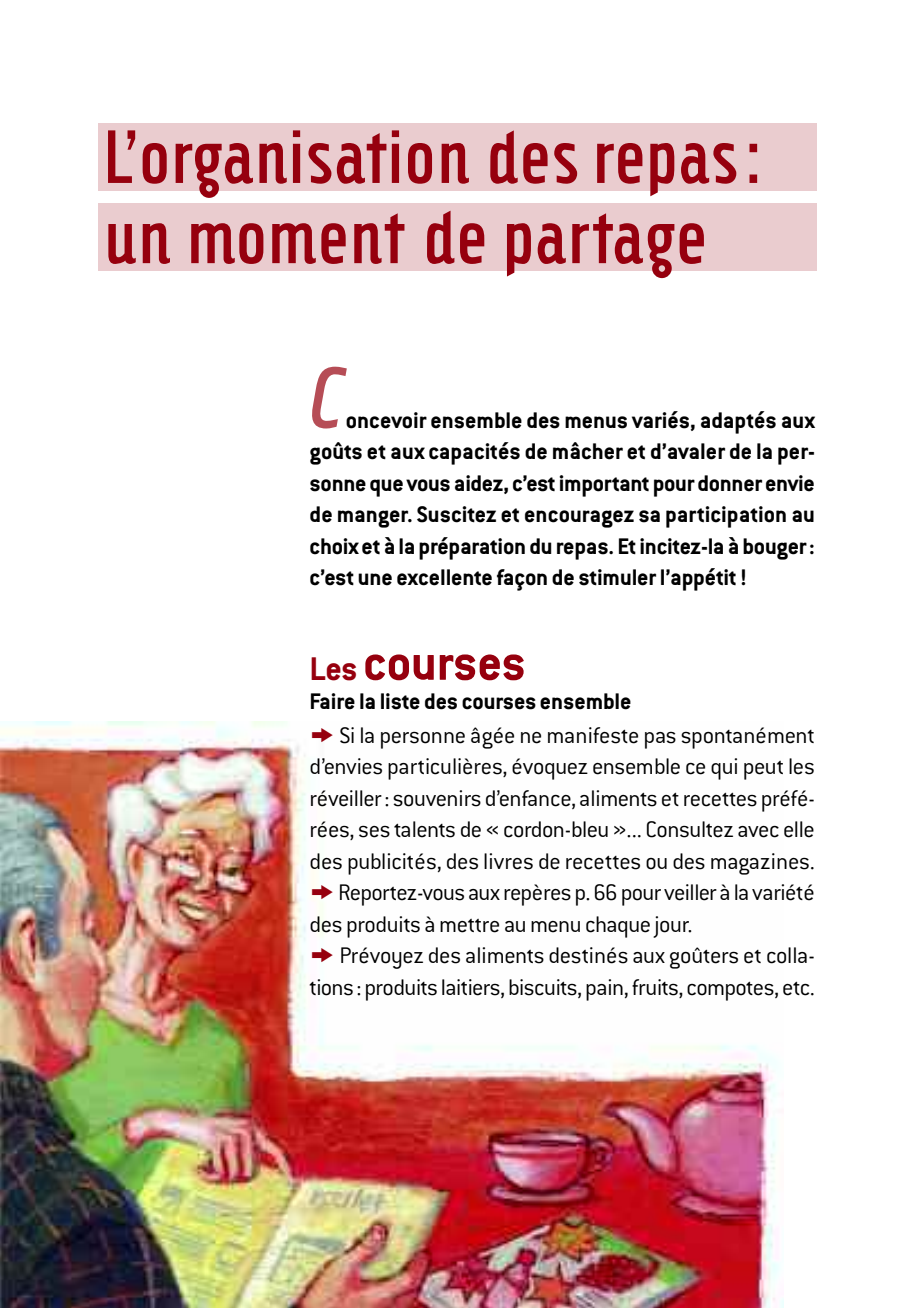
<style>
.page{position:relative;width:913px;height:1308px;background:#fff}
.page>*{position:absolute;margin:0;border:0;box-sizing:border-box;transform-origin:0 0}
.t1{font:italic 90px "Hybrid";color:#b64d56}
.t2{font:78.75px/80.1px "Hybrid";letter-spacing:-.01em;color:#96000e}
.t3{font:700 54px "Conduit ITC";letter-spacing:-.005em;color:#96000e}
.t4{font:300 24.75px/31.5px "Conduit ITC";letter-spacing:-.015em;color:#000}
.t5{font:700 24.75px/31.5px "Conduit ITC";letter-spacing:-.005em;color:#000;text-align:justify}
.s1{font-size:36px}
.s2{font-weight:700}
.s3{font-family:"Zeal";font-weight:400;font-size:25.88px;color:#96000e}
</style>
<div class="page">
<img style="left:0;top:721px;width:783px;height:586px">
<div style="left:98px;top:203px;width:718px;height:68px;background:#eacccf"></div>
<div style="left:98px;top:123px;width:718px;height:68px;background:#eacccf"></div>
<h2 class="t2" style="left:104px;top:116px;width:659px">L’organisation des repas: un moment de partage</h2>
<h1 class="t1" style="left:310px;top:344px;width:37px">C</h1>
<p class="t5" style="left:309px;top:407px;width:506px;text-indent:36px">oncevoir ensemble des menus variés, adaptés aux goûts et aux capacités de mâcher et d’avaler de la per&shy;sonne que vous aidez, c’estimportant pour donner envie de manger. Suscitez et encouragez sa participation au choix et à la préparation du repas. Etincitez-la à bouger: c’est une excellente façon de stimulerl’appétit!</p>
<h3 class="t3" style="left:309px;top:646px;width:218px"><span class="s1">Les</span> courses</h3>
<p class="t4" style="left:309px;top:687px;width:506px;line-height:33.8px"><span class="s2">Faire la liste des courses ensemble<br></span><span class="s3">k</span> Si la personne âgée ne manifeste pas spontanément</p>
<p class="t4" style="left:309px;top:753px;width:506px">d’envies particulières, évoquez ensemble ce qui peut les réveiller: souvenirs d’enfance, aliments etrecettes préfé&shy;rées, ses talents de « cordon-bleu »... Consultez avec elle des publicités, des livres de recettes ou des magazines. <span class="s3">k</span>Reportez-vous aux repèresp.66pour veiller à la variété des produits à mettre au menu chaque jour.<br><span class="s3">k</span>Prévoyez des aliments destinés aux goûters et colla&shy;tions:produits laitiers,biscuits,pain,fruits, compotes, etc.</p>
</div>
